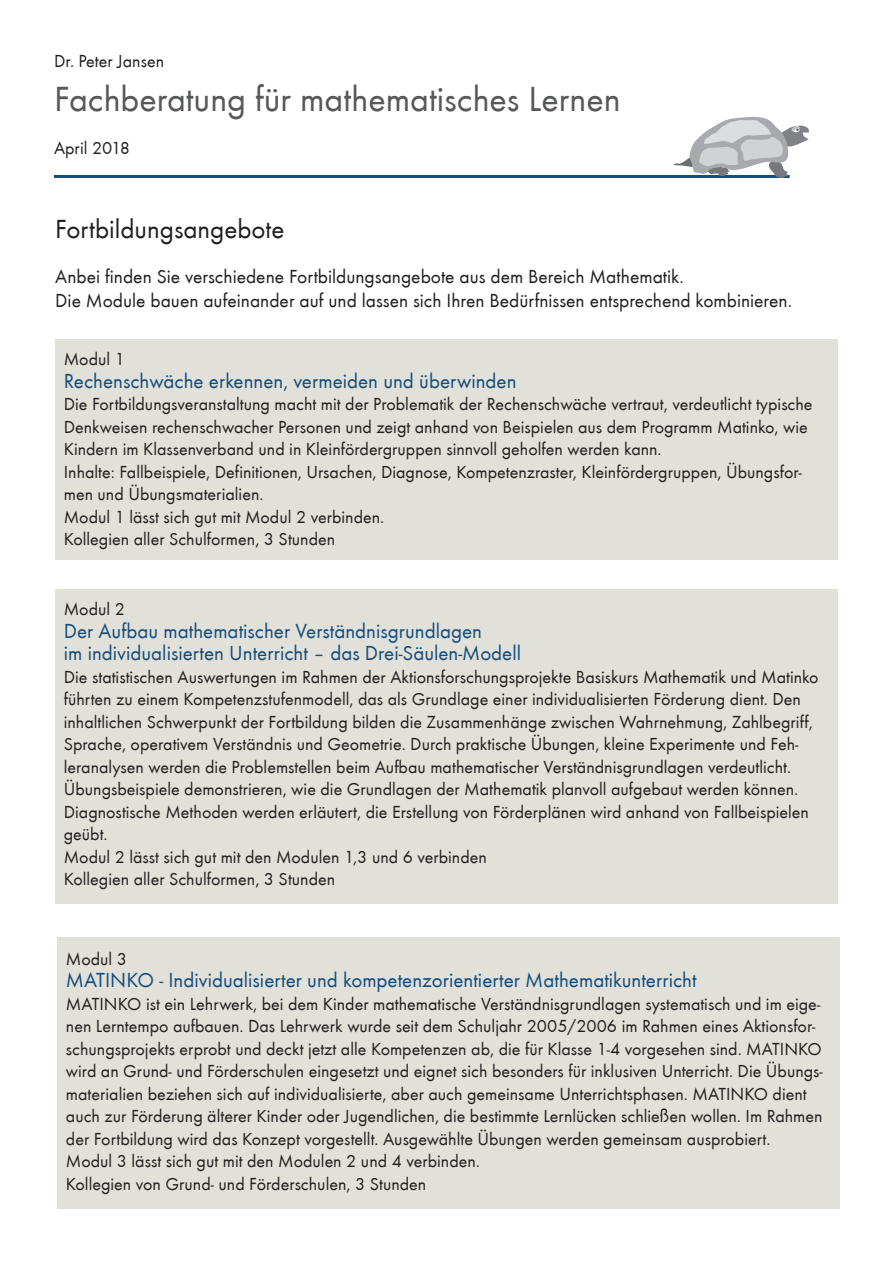
<style>
.page{position:relative;width:893px;height:1263px;background:#fff}
.page>*{position:absolute;margin:0;border:0;box-sizing:border-box;transform-origin:0 0}
.t1{font:36px "Futura T";color:#57585a}
.t2{font:27px "Futura T";color:#231f20}
.t3{font:21px "Futura T";color:#144d7e}
.t4{font:19.5px "Futura T";color:#231f20}
.t5{font:18px/22.5px "Futura T";color:#231f20}
</style>
<div class="page">
<div style="left:55px;top:589px;width:783px;height:315px;background:#e2e1d9"></div>
<div style="left:55px;top:339px;width:783px;height:220px;background:#e2e1d9"></div>
<hr style="left:54px;top:175px;width:736px;height:3px;background:#144d7e">
<svg style="left:673px;top:117px;width:136px;height:61px"></svg>
<div style="left:57px;top:937px;width:783px;height:272px;background:#e2e1d9"></div>
<p class="t5" style="left:54px;top:50px;width:112px">Dr. Peter Jansen</p>
<p class="t1" style="left:54px;top:77px;width:568px">Fachberatung für mathematisches Lernen</p>
<p class="t5" style="left:54px;top:136px;width:78px">April 2018</p>
<p class="t2" style="left:55px;top:213px;width:231px">Fortbildungsangebote</p>
<p class="t4" style="left:55px;top:265px;width:630px">Anbei finden Sie verschiedene Fortbildungsangebote aus dem Bereich Mathematik.</p>
<p class="t4" style="left:55px;top:289px;width:738px">Die Module bauen aufeinander auf und lassen sich Ihren Bedürfnissen entsprechend kombinieren.</p>
<p class="t5" style="left:64px;top:348px;width:63px">Modul 1</p>
<p class="t3" style="left:64px;top:368px;width:454px">Rechenschwäche erkennen, vermeiden und überwinden</p>
<p class="t5" style="left:64px;top:393px;width:750px">Die Fortbildungsveranstaltung macht mit der Problematik der Rechenschwäche vertraut, verdeutlicht typische<br>Denkweisen rechenschwacher Personen und zeigt anhand von Beispielen aus dem Programm Matinko, wie<br>Kindern im Klassenverband und in Kleinfördergruppen sinnvoll geholfen werden kann.</p>
<p class="t5" style="left:64px;top:460px;width:740px">Inhalte: Fallbeispiele, Definitionen, Ursachen, Diagnose, Kompetenzraster, Kleinfördergruppen, Übungsfor&shy;men und Übungsmaterialien.</p>
<p class="t5" style="left:64px;top:505px;width:322px">Modul 1 lässt sich gut mit Modul 2 verbinden.</p>
<p class="t5" style="left:64px;top:528px;width:273px">Kollegien aller Schulformen, 3 Stunden</p>
<p class="t5" style="left:64px;top:598px;width:63px">Modul 2</p>
<p class="t3" style="left:64px;top:618px;width:420px">Der Aufbau mathematischer Verständnisgrundlagen</p>
<p class="t3" style="left:64px;top:641px;width:459px">im individualisierten Unterricht – das Drei-Säulen-Modell</p>
<p class="t5" style="left:64px;top:665px;width:756px">Die statistischen Auswertungen im Rahmen der Aktionsforschungsprojekte Basiskurs Mathematik und Matinko führten zu einem Kompetenzstufenmodell, das als Grundlage einer individualisierten Förderung dient. Den inhaltlichen Schwerpunkt der Fortbildung bilden die Zusammenhänge zwischen Wahrnehmung, Zahlbegriff, Sprache, operativem Verständnis und Geometrie. Durch praktische Übungen, kleine Experimente und Feh&shy;leranalysen werden die Problemstellen beim Aufbau mathematischer Verständnisgrundlagen verdeutlicht.<br>Übungsbeispiele demonstrieren, wie die Grundlagen der Mathematik planvoll aufgebaut werden können.<br>Diagnostische Methoden werden erläutert, die Erstellung von Förderplänen wird anhand von Fallbeispielen geübt.</p>
<p class="t5" style="left:64px;top:845px;width:425px">Modul 2 lässt sich gut mit den Modulen 1,3 und 6 verbinden</p>
<p class="t5" style="left:64px;top:868px;width:273px">Kollegien aller Schulformen, 3 Stunden</p>
<p class="t5" style="left:66px;top:947px;width:63px">Modul 3</p>
<p class="t3" style="left:66px;top:968px;width:632px">MATINKO - Individualisierter und kompetenzorientierter Mathematikunterricht</p>
<p class="t5" style="left:66px;top:992px;width:758px">MATINKO ist ein Lehrwerk, bei dem Kinder mathematische Verständnisgrundlagen systematisch und im eige&shy;nen Lerntempo aufbauen. Das Lehrwerk wurde seit dem Schuljahr 2005/2006 im Rahmen eines Aktionsfor&shy;schungsprojekts erprobt und deckt jetzt alle Kompetenzen ab, die für Klasse 1-4 vorgesehen sind. MATINKO wird an Grund- und Förderschulen eingesetzt und eignet sich besonders für inklusiven Unterricht. Die Übungs&shy;materialien beziehen sich auf individualisierte, aber auch gemeinsame Unterrichtsphasen. MATINKO dient auch zur Förderung älterer Kinder oder Jugendlichen, die bestimmte Lernlücken schließen wollen. Im Rahmen der Fortbildung wird das Konzept vorgestellt. Ausgewählte Übungen werden gemeinsam ausprobiert.</p>
<p class="t5" style="left:66px;top:1150px;width:416px">Modul 3 lässt sich gut mit den Modulen 2 und 4 verbinden.</p>
<p class="t5" style="left:66px;top:1172px;width:362px">Kollegien von Grund- und Förderschulen, 3 Stunden</p>
</div>
